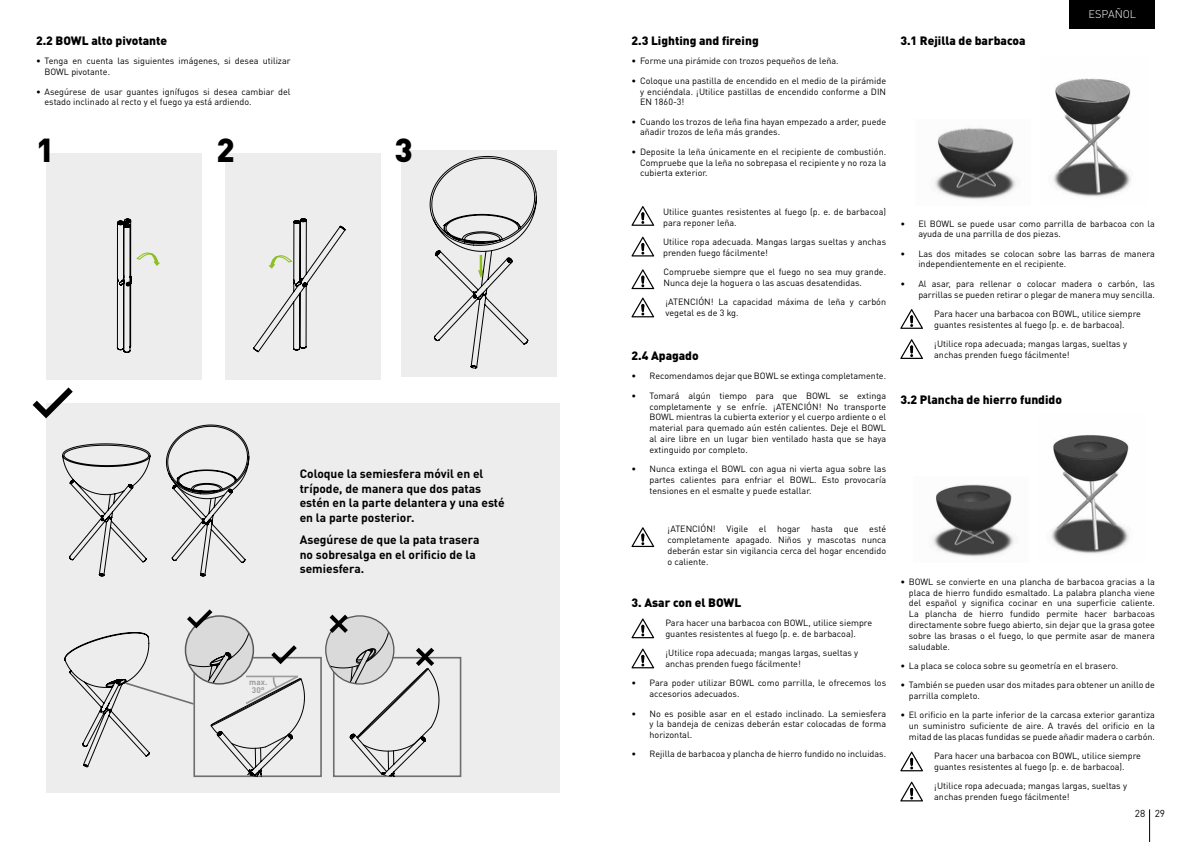
<style>
.page{position:relative;width:1191px;height:842px;background:#fff}
.page>*{position:absolute;margin:0;border:0;box-sizing:border-box;transform-origin:0 0}
.t1{font:900 32.9px "DIN Pro";color:#000}
.t2{font:700 12px/14.4px "DIN Pro";color:#000}
.t3{font:900 12px "DIN Pro";color:#000}
.t4{font:300 11px "DIN Pro";color:#fff}
.t5{font:10px "DIN Pro";color:#000}
.t6{font:9px/10.8px "DIN Pro";color:#000}
.t7{font:700 8.2px/8.2px "DIN Pro";color:#9d9d9c;text-align:center}
</style>
<div class="page">
<div style="left:1070px;top:0;width:85px;height:28px;background:#000"></div>
<hr style="left:1149px;top:809px;width:1px;height:33px;background:#000">
<svg style="left:631px;top:206px;width:23px;height:20px"></svg>
<svg style="left:631px;top:237px;width:23px;height:19px"></svg>
<svg style="left:631px;top:298px;width:23px;height:19px"></svg>
<svg style="left:631px;top:618px;width:23px;height:20px"></svg>
<svg style="left:631px;top:648px;width:23px;height:20px"></svg>
<svg style="left:900px;top:309px;width:23px;height:20px"></svg>
<svg style="left:900px;top:339px;width:23px;height:20px"></svg>
<svg style="left:900px;top:751px;width:23px;height:20px"></svg>
<svg style="left:900px;top:782px;width:23px;height:19px"></svg>
<svg style="left:631px;top:269px;width:23px;height:20px"></svg>
<svg style="left:631px;top:527px;width:23px;height:20px"></svg>
<img style="left:1053px;top:78px;width:78px;height:119px">
<img style="left:934px;top:128px;width:82px;height:72px">
<img style="left:1051px;top:435px;width:78px;height:119px">
<img style="left:932px;top:484px;width:82px;height:73px">
<div style="left:46px;top:403px;width:513px;height:389px;background:#ededed"></div>
<div style="left:193px;top:657px;width:129px;height:120px;border:2px solid #706f6f"></div>
<div style="left:333px;top:657px;width:128px;height:120px;border:2px solid #706f6f"></div>
<svg style="left:62px;top:443px;width:89px;height:133px"></svg>
<svg style="left:166px;top:424px;width:83px;height:152px"></svg>
<svg style="left:325px;top:614px;width:114px;height:163px"></svg>
<svg style="left:64px;top:609px;width:241px;height:168px"></svg>
<div style="left:225px;top:153px;width:156px;height:227px;background:#ededed"></div>
<svg style="left:253px;top:218px;width:93px;height:134px"></svg>
<div style="left:46px;top:153px;width:156px;height:227px;background:#ededed"></div>
<svg style="left:117px;top:218px;width:43px;height:135px"></svg>
<div style="left:401px;top:150px;width:155px;height:227px;background:#ededed"></div>
<svg style="left:32px;top:387px;width:41px;height:32px"></svg>
<svg style="left:429px;top:156px;width:108px;height:213px"></svg>
<h2 class="t3" style="left:36px;top:33px;width:133px">2.2 BOWL alto pivotante</h2>
<p class="t6" style="left:45px;top:55px;width:248px;text-indent:-9px">• Tenga en cuenta las siguientes imágenes, si desea utilizar<br>BOWL pivotante.</p>
<p class="t6" style="left:45px;top:86px;width:248px;text-indent:-9px">• Asegúrese de usar guantes ignífugos si desea cambiar del estado inclinado al recto y el fuego ya está ardiendo.</p>
<h1 class="t1" style="left:36px;top:127px;width:20px">1</h1>
<h1 class="t1" style="left:216px;top:127px;width:20px">2</h1>
<h1 class="t1" style="left:394px;top:127px;width:20px">3</h1>
<h2 class="t2" style="left:300px;top:466px;width:206px">Coloque la semiesfera móvil en el trípode, de manera que dos patas estén en la parte delantera y una esté en la parte posterior.</h2>
<h2 class="t2" style="left:300px;top:532px;width:181px">Asegúrese de que la pata trasera no sobresalga en el orificio de la semiesfera.</h2>
<p class="t7" style="left:249px;top:678px;width:20px">max.<br>30°</p>
<h2 class="t3" style="left:631px;top:33px;width:129px">2.3 Lighting and fireing</h2>
<p class="t6" style="left:631px;top:55px;width:209px">• Forme una pirámide con trozos pequeños de leña.</p>
<p class="t6" style="left:640px;top:75px;width:248px;text-align:justify;text-indent:-9px">• Coloque una pastilla de encendido en el medio de la pirámide y enciéndala. ¡Utilice pastillas de encendido conforme a DIN EN 1860-3!</p>
<p class="t6" style="left:640px;top:116px;width:248px;text-indent:-9px">• Cuando los trozos de leña fina hayan empezado a arder, puede añadir trozos de leña más grandes.</p>
<p class="t6" style="left:640px;top:146px;width:248px;text-align:justify;text-indent:-9px">• Deposite la leña únicamente en el recipiente de combustión.<br>Compruebe que la leña no sobrepasa el recipiente y no roza la cubierta exterior.</p>
<p class="t6" style="left:663px;top:206px;width:224px">Utilice guantes resistentes al fuego (p. e. de barbacoa) para reponer leña.</p>
<p class="t6" style="left:663px;top:236px;width:224px">Utilice ropa adecuada. Mangas largas sueltas y anchas prenden fuego fácilmente!</p>
<p class="t6" style="left:663px;top:266px;width:224px">Compruebe siempre que el fuego no sea muy grande.<br>Nunca deje la hoguera o las ascuas desatendidas.</p>
<p class="t6" style="left:665px;top:296px;width:222px">¡ATENCIÓN! La capacidad máxima de leña y carbón vegetal es de 3 kg.</p>
<h2 class="t3" style="left:631px;top:348px;width:69px">2.4 Apagado</h2>
<p class="t6" style="left:631px;top:370px;width:256px">• Recomendamos dejar que BOWL se extinga completamente.</p>
<p class="t6" style="left:649px;top:390px;width:238px;text-align:justify;text-indent:-18px">• Tomará algún tiempo para que BOWL se extinga completamente y se enfríe. ¡ATENCIÓN! No transporte BOWL mientras la cubierta exterior y el cuerpo ardiente o el material para quemado aún estén calientes. Deje el BOWL al aire libre en un lugar bien ventilado hasta que se haya extinguido por completo.</p>
<p class="t6" style="left:649px;top:463px;width:238px;text-align:justify;text-indent:-18px">• Nunca extinga el BOWL con agua ni vierta agua sobre las partes calientes para enfriar el BOWL. Esto provocaría tensiones en el esmalte y puede estallar.</p>
<p class="t6" style="left:667px;top:523px;width:220px;text-align:justify">¡ATENCIÓN! Vigile el hogar hasta que esté completamente apagado. Niños y mascotas nunca deberán estar sin vigilancia cerca del hogar encendido o caliente.</p>
<h2 class="t3" style="left:631px;top:594px;width:111px">3. Asar con el BOWL</h2>
<p class="t6" style="left:665px;top:617px;width:208px">Para hacer una barbacoa con BOWL, utilice siempre guantes resistentes al fuego (p. e. de barbacoa).</p>
<p class="t6" style="left:665px;top:647px;width:194px">¡Utilice ropa adecuada; mangas largas, sueltas y anchas prenden fuego fácilmente!</p>
<p class="t6" style="left:649px;top:677px;width:238px;text-indent:-18px">• Para poder utilizar BOWL como parrilla, le ofrecemos los accesorios adecuados.</p>
<p class="t6" style="left:649px;top:707px;width:238px;text-align:justify;text-indent:-18px">• No es posible asar en el estado inclinado. La semiesfera y la bandeja de cenizas deberán estar colocadas de forma horizontal.</p>
<p class="t6" style="left:631px;top:748px;width:256px">• Rejilla de barbacoa y plancha de hierro fundido no incluidas.</p>
<h2 class="t3" style="left:900px;top:33px;width:127px">3.1 Rejilla de barbacoa</h2>
<p class="t4" style="left:1088px;top:6px;width:49px">ESPAÑOL</p>
<p class="t6" style="left:918px;top:217px;width:238px;text-indent:-18px">• El BOWL se puede usar como parrilla de barbacoa con la ayuda de una parrilla de dos piezas.</p>
<p class="t6" style="left:918px;top:248px;width:238px;text-indent:-18px">• Las dos mitades se colocan sobre las barras de manera independientemente en el recipiente.</p>
<p class="t6" style="left:900px;top:278px;width:256px;text-align:right">• Al asar, para rellenar o colocar madera o carbón, las parrillas se pueden retirar o plegar de manera muy sencilla.</p>
<p class="t6" style="left:934px;top:308px;width:208px">Para hacer una barbacoa con BOWL, utilice siempre guantes resistentes al fuego (p. e. de barbacoa).</p>
<p class="t6" style="left:934px;top:338px;width:194px">¡Utilice ropa adecuada; mangas largas, sueltas y anchas prenden fuego fácilmente!</p>
<h2 class="t3" style="left:900px;top:391px;width:163px">3.2 Plancha de hierro fundido</h2>
<p class="t6" style="left:909px;top:576px;width:248px;text-align:justify;text-indent:-9px">• BOWL se convierte en una plancha de barbacoa gracias a la placa de hierro fundido esmaltado. La palabra plancha viene del español y significa cocinar en una superficie caliente.<br>La plancha de hierro fundido permite hacer barbacoas directamente sobre fuego abierto, sin dejar que la grasa gotee sobre las brasas o el fuego, lo que permite asar de manera saludable.</p>
<p class="t6" style="left:900px;top:660px;width:219px">• La placa se coloca sobre su geometría en el brasero.</p>
<p class="t6" style="left:909px;top:679px;width:248px;text-indent:-9px">• También se pueden usar dos mitades para obtener un anillo de parrilla completo.</p>
<p class="t6" style="left:909px;top:709px;width:248px;text-align:justify;text-indent:-9px">• El orificio en la parte inferior de la carcasa exterior garantiza un suministro suficiente de aire. A través del orificio en la mitad de las placas fundidas se puede añadir madera o carbón.</p>
<p class="t6" style="left:934px;top:750px;width:208px">Para hacer una barbacoa con BOWL, utilice siempre guantes resistentes al fuego (p. e. de barbacoa).</p>
<p class="t6" style="left:934px;top:780px;width:194px">¡Utilice ropa adecuada; mangas largas, sueltas y anchas prenden fuego fácilmente!</p>
<p class="t5" style="left:1134px;top:807px;width:32px">28 29</p>
</div>
